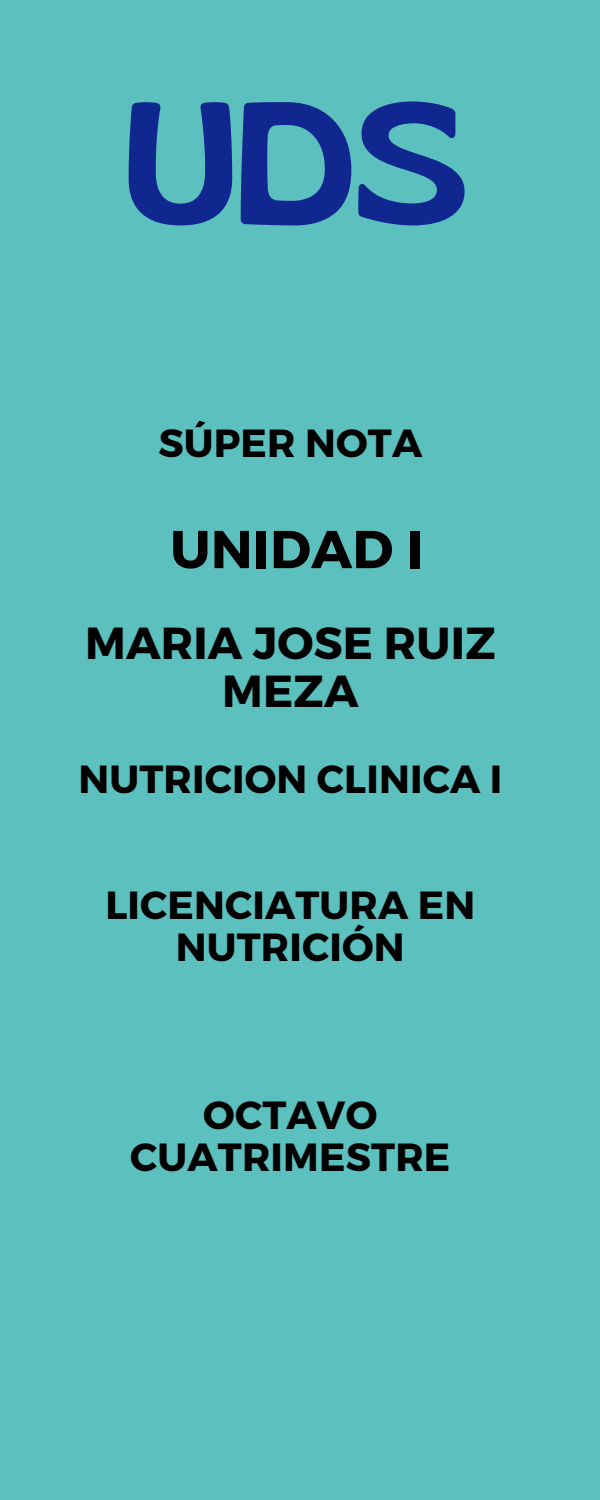
<style>
.page{position:relative;width:600px;height:1500px;background:#5bc0be}
.page>*{position:absolute;margin:0;border:0;box-sizing:border-box;transform-origin:0 0}
.t1{font:173.2px "Gliker";color:#0f278f}
.t2{font:700 53.2px "Montserrat";letter-spacing:.005em;color:#000}
.t3{font:700 44.8px/48.3px "Montserrat";letter-spacing:.005em;color:#000;text-align:center}
.t4{font:700 39.2px/42px "Montserrat";letter-spacing:.005em;color:#000;text-align:center}
</style>
<div class="page">
<p class="t1" style="left:125px;top:57px;width:345px">UDS</p>
<p class="t4" style="left:158px;top:420px;width:265px">SÚPER NOTA</p>
<p class="t2" style="left:170px;top:515px;width:254px">UNIDAD I</p>
<p class="t3" style="left:85px;top:616px;width:412px">MARIA JOSE RUIZ<br>MEZA</p>
<p class="t4" style="left:78px;top:756px;width:425px">NUTRICION CLINICA I</p>
<p class="t4" style="left:105px;top:882px;width:371px">LICENCIATURA EN<br>NUTRICIÓN</p>
<p class="t4" style="left:130px;top:1092px;width:322px">OCTAVO<br>CUATRIMESTRE</p>
</div>
